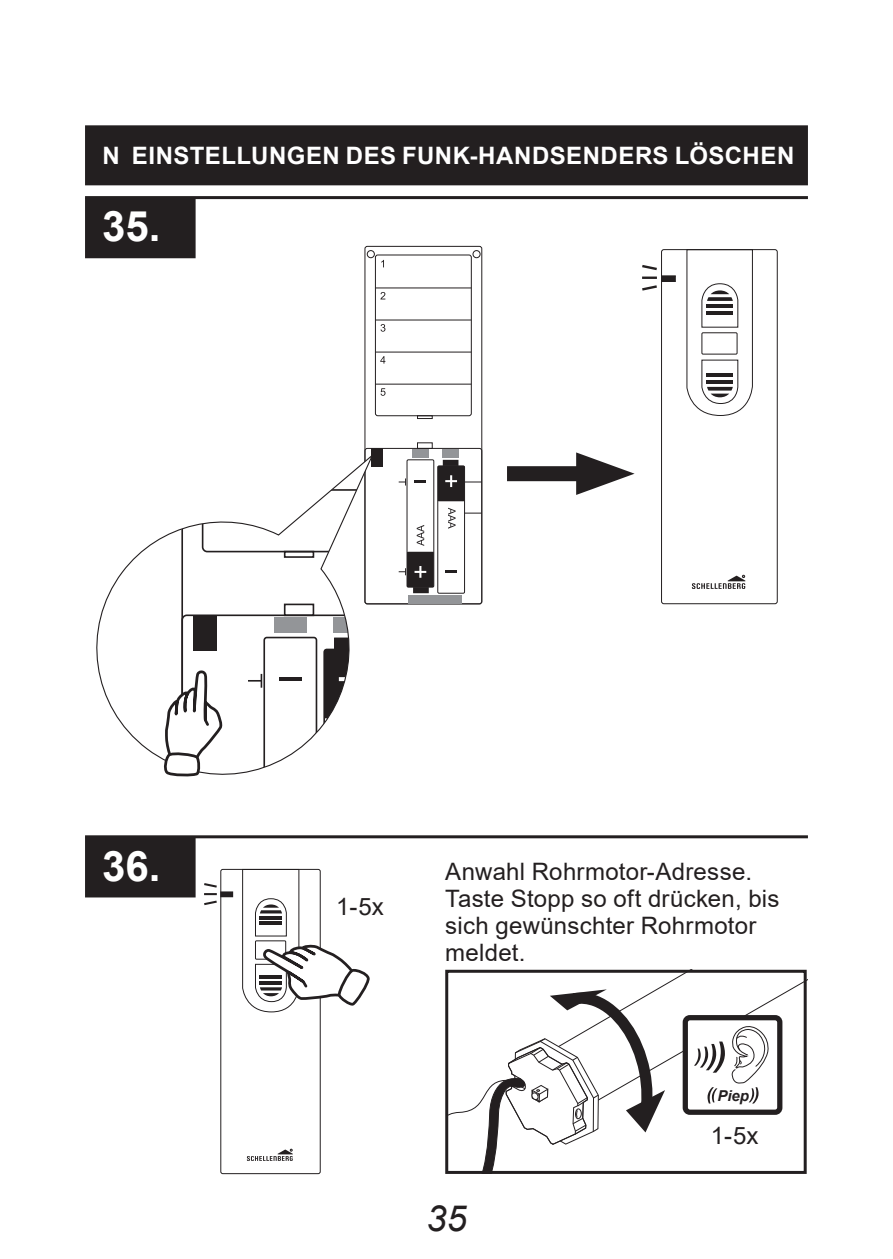
<style>
.page{position:relative;width:893px;height:1259px;background:#fff}
.page>*{position:absolute;margin:0;border:0;box-sizing:border-box;transform-origin:0 0}
.t1{font:700 42px "Arial";color:#fff}
.t2{font:italic 36px "Arial";color:#231f20}
.t3{font:24px/27px "Arial";letter-spacing:.01em;color:#231f20}
.t4{font:700 24px "Arial";letter-spacing:.02em;color:#fff}
.t5{font:italic 700 15px "Arial";color:#231f20}
</style>
<div class="page">
<div style="left:85px;top:125px;width:723px;height:60px;background:#231f20"></div>
<div style="left:365px;top:246px;width:117px;height:358px;border:1px solid #231f20;border-radius:2px"></div>
<div style="left:365px;top:448px;width:117px;height:156px;border:1px solid #231f20;border-radius:2px"></div>
<div style="left:375px;top:254px;width:97px;height:162px;border:1px solid #231f20;border-radius:2px"></div>
<div style="left:473px;top:250px;width:7px;height:8px;border:1px solid #231f20;border-radius:50%"></div>
<div style="left:367px;top:250px;width:8px;height:8px;border:1px solid #231f20;border-radius:50%"></div>
<svg style="left:381px;top:260px;width:3px;height:7px"></svg>
<svg style="left:380px;top:292px;width:5px;height:7px"></svg>
<svg style="left:381px;top:324px;width:4px;height:8px"></svg>
<svg style="left:380px;top:356px;width:5px;height:7px"></svg>
<svg style="left:381px;top:388px;width:4px;height:8px"></svg>
<hr style="left:375px;top:287px;width:96px;height:1px;background:#231f20">
<svg style="left:465px;top:512px;width:17px;height:1px"></svg>
<svg style="left:399px;top:478px;width:7px;height:7px"></svg>
<svg style="left:399px;top:568px;width:7px;height:7px"></svg>
<hr style="left:375px;top:319px;width:96px;height:1px;background:#231f20">
<hr style="left:375px;top:351px;width:96px;height:1px;background:#231f20">
<hr style="left:375px;top:384px;width:96px;height:1px;background:#231f20">
<div style="left:371px;top:448px;width:12px;height:19px;background:#231f20"></div>
<div style="left:412px;top:449px;width:17px;height:8px;background:#939598"></div>
<div style="left:442px;top:449px;width:17px;height:8px;background:#939598"></div>
<div style="left:408px;top:595px;width:54px;height:8px;background:#939598"></div>
<div style="left:417px;top:442px;width:16px;height:7px;border:1px solid #231f20"></div>
<div style="left:417px;top:415px;width:16px;height:4px;border:1px solid #231f20"></div>
<div style="left:437px;top:465px;width:28px;height:128px;border:1px solid #231f20"></div>
<div style="left:438px;top:466px;width:27px;height:35px;background:#231f20"></div>
<div style="left:443px;top:460px;width:15px;height:6px;background:#231f20"></div>
<svg style="left:445px;top:475px;width:37px;height:12px"></svg>
<svg style="left:445px;top:571px;width:12px;height:2px"></svg>
<div style="left:407px;top:459px;width:27px;height:128px;border:1px solid #231f20"></div>
<div style="left:407px;top:552px;width:27px;height:35px;background:#231f20"></div>
<div style="left:413px;top:587px;width:16px;height:6px;background:#231f20"></div>
<svg style="left:414px;top:566px;width:12px;height:12px"></svg>
<svg style="left:415px;top:480px;width:11px;height:2px"></svg>
<svg style="left:417px;top:525px;width:7px;height:21px"></svg>
<svg style="left:448px;top:508px;width:8px;height:21px"></svg>
<div style="left:507px;top:466px;width:94px;height:15px;background:#231f20"></div>
<svg style="left:576px;top:452px;width:59px;height:43px"></svg>
<div style="left:661px;top:249px;width:117px;height:355px;border:1px solid #231f20;border-radius:2px"></div>
<div style="left:661px;top:275px;width:15px;height:7px;border:1px solid #231f20"></div>
<svg style="left:686px;top:249px;width:67px;height:167px"></svg>
<hr style="left:707px;top:380px;width:26px;height:4px;background:#231f20">
<svg style="left:692px;top:575px;width:53px;height:14px"></svg>
<div style="left:661px;top:276px;width:14px;height:5px;background:#231f20"></div>
<hr style="left:642px;top:276px;width:15px;height:3px;background:#231f20">
<svg style="left:642px;top:265px;width:15px;height:6px"></svg>
<svg style="left:642px;top:285px;width:15px;height:6px"></svg>
<svg style="left:96px;top:451px;width:279px;height:308px"></svg>
<div style="left:220px;top:869px;width:101px;height:305px;border:1px solid #231f20;border-radius:2px"></div>
<div style="left:220px;top:891px;width:13px;height:6px;border:1px solid #231f20"></div>
<svg style="left:247px;top:1149px;width:46px;height:12px"></svg>
<hr style="left:221px;top:892px;width:12px;height:4px;background:#231f20">
<svg style="left:204px;top:883px;width:13px;height:23px"></svg>
<hr style="left:85px;top:196px;width:723px;height:3px;background:#231f20">
<div style="left:85px;top:198px;width:111px;height:60px;background:#231f20"></div>
<hr style="left:85px;top:835px;width:723px;height:3px;background:#231f20">
<div style="left:85px;top:837px;width:111px;height:60px;background:#231f20"></div>
<svg style="left:446px;top:969px;width:362px;height:205px"></svg>
<svg style="left:162px;top:614px;width:197px;height:163px"></svg>
<svg style="left:242px;top:868px;width:128px;height:144px"></svg>
<p class="t4" style="left:102px;top:139px;width:693px">N EINSTELLUNGEN DES FUNK-HANDSENDERS LÖSCHEN</p>
<h1 class="t1" style="left:102px;top:197px;width:60px">35.</h1>
<h1 class="t1" style="left:102px;top:836px;width:60px">36.</h1>
<p class="t3" style="left:336px;top:893px;width:49px">1-5x</p>
<p class="t3" style="left:445px;top:858px;width:336px">Anwahl Rohrmotor-Adresse.<br>Taste Stopp so oft drücken, bis sich gewünschter Rohrmotor meldet.</p>
<h2 class="t2" style="left:426px;top:1195px;width:42px">35</h2>
<p class="t5" style="left:717px;top:1085px;width:33px">Piep</p>
<p class="t3" style="left:711px;top:1121px;width:49px">1-5x</p>
</div>
